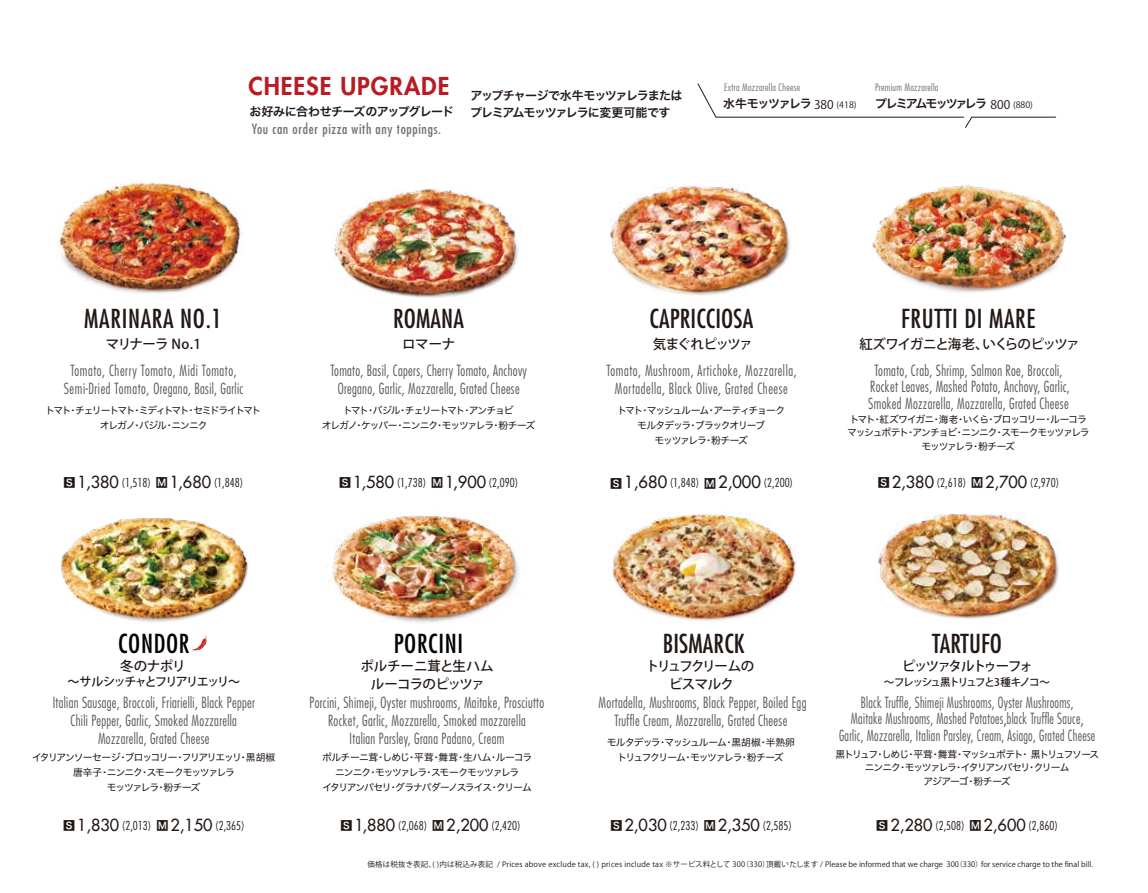
<style>
.page{position:relative;width:1148px;height:893px;background:#fff}
.page>*{position:absolute;margin:0;border:0;box-sizing:border-box;transform-origin:0 0}
.t1{font:condensed 25.5px "Futura Std";letter-spacing:.005em;color:#221815}
.t2{font:condensed 25.5px "Futura Std";letter-spacing:.025em;color:#221815}
.t3{font:condensed 25.5px "Futura Std";letter-spacing:.025em;color:#040000}
.t4{font:800 24px "Futura Std";letter-spacing:.04em;color:#b81c22}
.t5{font:300 condensed 15px/18px "Futura Std";letter-spacing:.025em;color:#595757;text-align:center;scale:.9 1}
.t6{font:300 condensed 15px/16.5px "Futura Std";letter-spacing:.025em;color:#595757;text-align:center;scale:.85 1}
.t7{font:300 condensed 15px/18px "Futura Std";letter-spacing:.045em;color:#595757;text-align:center;scale:.9 1}
.t8{font:condensed 13.8px "Futura Std";letter-spacing:.05em;color:#727171}
.t9{font:500 13.5px/18px "Koz Go Pr 6 N";letter-spacing:-.075em;color:#221815;text-align:center}
.t10{font:500 13.5px/18px "Koz Go Pr 6 N";letter-spacing:-.015em;color:#221815;text-align:center}
.t11{font:500 13.5px "Koz Go Pr 6 N";letter-spacing:-.135em;color:#221815}
.t12{font:500 13.5px "Koz Go Pr 6 N";letter-spacing:-.115em;color:#221815}
.t13{font:300 condensed 12px "Futura Std";color:#221815}
.t14{font:12px/17.1px "Hiragino Sans W6";letter-spacing:-.095em;color:#221815}
.t15{font:12px "Hiragino Sans W6";letter-spacing:-.16em;color:#221815}
.t16{font:12px "Hiragino Sans W6";letter-spacing:-.04em;color:#221815}
.t17{font:500 12px "Koz Go Pr 6 N";letter-spacing:-.125em;color:#221815}
.t18{font:500 10.5px "Koz Go Pr 6 N";letter-spacing:-.125em;color:#221815}
.t19{font:300 condensed 10.05px "Futura Std";letter-spacing:.025em;color:#727171}
.t20{font:9.75px/15px "Hiragino Sans W4";letter-spacing:-.115em;color:#221815;text-align:center}
.t21{font:7.5px "Koz Go Pr 6 N";letter-spacing:.005em;color:#221815}
.s1{font-family:"Koz Go Pr 6 N"}
.s2{font-family:"Koz Go Pr 6 N";font-size:8.85px}
.s3{font-family:"Hiragino Sans W6";font-weight:400;font-stretch:normal}
.s4{font-weight:500;font-stretch:normal;font-size:16.2px}
.s5{font-weight:500;font-stretch:normal;font-size:16.5px}
.s6{font-family:"Koz Go Pr 6 N";font-weight:400;font-stretch:normal}
</style>
<div class="page">
<img style="left:326px;top:513px;width:193px;height:110px">
<img style="left:612px;top:511px;width:184px;height:110px">
<img style="left:59px;top:182px;width:182px;height:112px">
<img style="left:334px;top:189px;width:187px;height:109px">
<img style="left:878px;top:513px;width:181px;height:106px">
<img style="left:61px;top:517px;width:188px;height:134px">
<img style="left:610px;top:186px;width:180px;height:110px">
<img style="left:872px;top:185px;width:194px;height:108px">
<svg style="left:697px;top:83px;width:359px;height:45px"></svg>
<h2 class="t4" style="left:248px;top:70px;width:202px">CHEESE UPGRADE</h2>
<p class="t16" style="left:249px;top:101px;width:206px">お好みに合わせチーズのアップグレード</p>
<p class="t8" style="left:252px;top:120px;width:191px">You can order pizza with any toppings.</p>
<p class="t19" style="left:724px;top:81px;width:78px">Extra Mozzarella Cheese</p>
<p class="t19" style="left:875px;top:82px;width:65px">Premium Mozzarella</p>
<p class="t14" style="left:723px;top:94px;width:135px">水牛モッツァレラ <span class="s1">380</span> <span class="s2">(418)</span></p>
<p class="t14" style="left:470px;top:87px;width:214px">アップチャージで水牛モッツァレラまたはプレミアムモッツァレラに変更可能です</p>
<p class="t15" style="left:875px;top:92px;width:170px">プレミアムモッツァレラ <span class="s1">800</span> <span class="s2">(880) 　</span></p>
<h1 class="t2" style="left:84px;top:303px;width:139px">MARINARA NO.1</h1>
<p class="t9" style="left:106px;top:335px;width:97px">マリナーラ No.1</p>
<p class="t7" style="left:64px;top:361px;width:201px">Tomato, Cherry Tomato, Midi Tomato,<br>Semi-Dried Tomato, Oregano, Basil, Garlic</p>
<p class="t20" style="left:46px;top:402px;width:217px">トマト・チェリートマト・ミディトマト・セミドライトマトオレガノ・バジル・ニンニク</p>
<h1 class="t1" style="left:393px;top:303px;width:72px">ROMANA</h1>
<p class="t9" style="left:402px;top:335px;width:54px">ロマーナ</p>
<p class="t5" style="left:330px;top:361px;width:220px">Tomato, Basil, Capers, Cherry Tomato, Anchovy<br>Oregano, Garlic, Mozzarella, Grated Cheese</p>
<p class="t20" style="left:322px;top:402px;width:215px">トマト・バジル・チェリートマト・アンチョビ<br>オレガノ・ケッパー・ニンニク・モッツァレラ・粉チーズ</p>
<h1 class="t1" style="left:649px;top:303px;width:105px">CAPRICCIOSA</h1>
<p class="t12" style="left:652px;top:336px;width:101px">気まぐれピッツァ</p>
<p class="t7" style="left:606px;top:361px;width:213px">Tomato, Mushroom, Artichoke, Mozzarella,<br>Mortadella, Black Olive, Grated Cheese</p>
<p class="t20" style="left:617px;top:402px;width:169px">トマト・マッシュルーム・アーティチョークモルタデッラ・ブラックオリーブ<br>モッツァレラ・粉チーズ</p>
<h1 class="t2" style="left:901px;top:303px;width:135px">FRUTTI DI MARE</h1>
<p class="t9" style="left:859px;top:335px;width:221px">紅ズワイガニと海老、いくらのピッツァ</p>
<p class="t5" style="left:868px;top:362px;width:225px;line-height:16.5px">Tomato, Crab, Shrimp, Salmon Roe, Broccoli,<br>Rocket Leaves, Mashed Potato, Anchovy, Garlic,<br>Smoked Mozzarella, Mozzarella, Grated Cheese</p>
<p class="t20" style="left:847px;top:412px;width:244px;line-height:13.5px">トマト・紅ズワイガニ・海老・いくら・ブロッコリー・ルーコラマッシュポテト・アンチョビ・ニンニク・スモークモッツァレラモッツァレラ・粉チーズ</p>
<p class="t13" style="left:64px;top:475px;width:181px"><span class="s3">S</span> <span class="s4">1,380</span> (1,518) <span class="s3">M</span> <span class="s4">1,680</span> (1,848)</p>
<p class="t13" style="left:339px;top:475px;width:180px"><span class="s3">S</span> <span class="s4">1,580</span> (1,738) <span class="s3">M</span> <span class="s4">1,900</span> (2,090)</p>
<p class="t13" style="left:610px;top:475px;width:184px"><span class="s3">S</span> <span class="s5">1,680</span> (1,848) <span class="s3">M</span> <span class="s5">2,000</span> (2,200)</p>
<p class="t13" style="left:877px;top:475px;width:183px"><span class="s3">S</span> <span class="s4">2,380</span> (2,618) <span class="s3">M</span> <span class="s4">2,700</span> (2,970)</p>
<h1 class="t3" style="left:118px;top:628px;width:73px">CONDOR</h1>
<p class="t9" style="left:120px;top:657px;width:67px">冬のナポリ</p>
<p class="t17" style="left:67px;top:675px;width:174px">～サルシッチャとフリアリエッリ～</p>
<p class="t5" style="left:53px;top:693px;width:226px">Italian Sausage, Broccoli, Friarielli, Black Pepper<br>Chili Pepper, Garlic, Smoked Mozzarella<br>Mozzarella, Grated Cheese</p>
<p class="t20" style="left:32px;top:749px;width:245px">イタリアンソーセージ・ブロッコリー・フリアリエッリ・黒胡椒唐辛子・ニンニク・スモークモッツァレラ<br>モッツァレラ・粉チーズ</p>
<p class="t13" style="left:63px;top:818px;width:183px"><span class="s3">S</span> <span class="s4">1,830</span> (2,013) <span class="s3">M</span> <span class="s4">2,150</span> (2,365)</p>
<h1 class="t3" style="left:394px;top:628px;width:71px">PORCINI</h1>
<p class="t10" style="left:360px;top:657px;width:135px">ポルチーニ茸と生ハムルーコラのピッツァ</p>
<p class="t5" style="left:309px;top:693px;width:262px">Porcini, Shimeji, Oyster mushrooms, Maitake, Prosciutto<br>Rocket, Garlic, Mozzarella, Smoked mozzarella<br>Italian Parsley, Grana Padano, Cream</p>
<p class="t20" style="left:322px;top:749px;width:212px">ポルチーニ茸・しめじ・平茸・舞茸・生ハム・ルーコラニンニク・モッツァレラ・スモークモッツァレラ<br>イタリアンパセリ・グラナパダーノスライス・クリーム</p>
<p class="t13" style="left:340px;top:818px;width:182px"><span class="s3">S</span> <span class="s4">1,880</span> (2,068) <span class="s3">M</span> <span class="s4">2,200</span> (2,420)</p>
<h1 class="t1" style="left:662px;top:628px;width:83px">BISMARCK</h1>
<p class="t9" style="left:646px;top:657px;width:110px">トリュフクリームのビスマルク</p>
<p class="t5" style="left:598px;top:693px;width:232px">Mortadella, Mushrooms, Black Pepper, Boiled Egg<br>Truffle Cream, Mozzarella, Grated Cheese</p>
<p class="t20" style="left:606px;top:734px;width:190px">モルタデッラ・マッシュルーム・黒胡椒・半熟卵トリュフクリーム・モッツァレラ・粉チーズ</p>
<p class="t13" style="left:610px;top:818px;width:183px"><span class="s3">S</span> <span class="s4">2,030</span> (2,233) <span class="s3">M</span> <span class="s4">2,350</span> (2,585)</p>
<h1 class="t1" style="left:932px;top:628px;width:71px">TARTUFO</h1>
<p class="t11" style="left:902px;top:658px;width:132px">ピッツァタルトゥーフォ</p>
<p class="t18" style="left:883px;top:676px;width:167px">～フレッシュ黒トリュフと3種キノコ～</p>
<p class="t6" style="left:838px;top:694px;width:303px">Black Truffle, Shimeji Mushrooms, Oyster Mushrooms,<br>Maitake Mushrooms, Mashed Potatoes<span class="s6">,</span>black Truffle Sauce<span class="s6">,<br></span>Garlic, Mozzarella, Italian Parsley, Cream, Asiago, Grated Cheese</p>
<p class="t20" style="left:835px;top:747px;width:265px;line-height:13.5px">黒トリュフ・しめじ・平茸・舞茸・マッシュポテト・ 黒トリュフソースニンニク・モッツァレラ・イタリアンパセリ・クリーム<br>アジアーゴ・粉チーズ</p>
<p class="t13" style="left:876px;top:818px;width:183px"><span class="s3">S</span> <span class="s4">2,280</span> (2,508) <span class="s3">M</span> <span class="s4">2,600</span> (2,860)</p>
<p class="t21" style="left:367px;top:860px;width:727px">価格は税抜き表記、( )内は税込み表記 / Prices above exclude tax, ( ) prices include tax ※サービス料として 300（330）頂戴いたします / Please be informed that we charge 300（330）for service charge to the final bill.</p>
</div>
